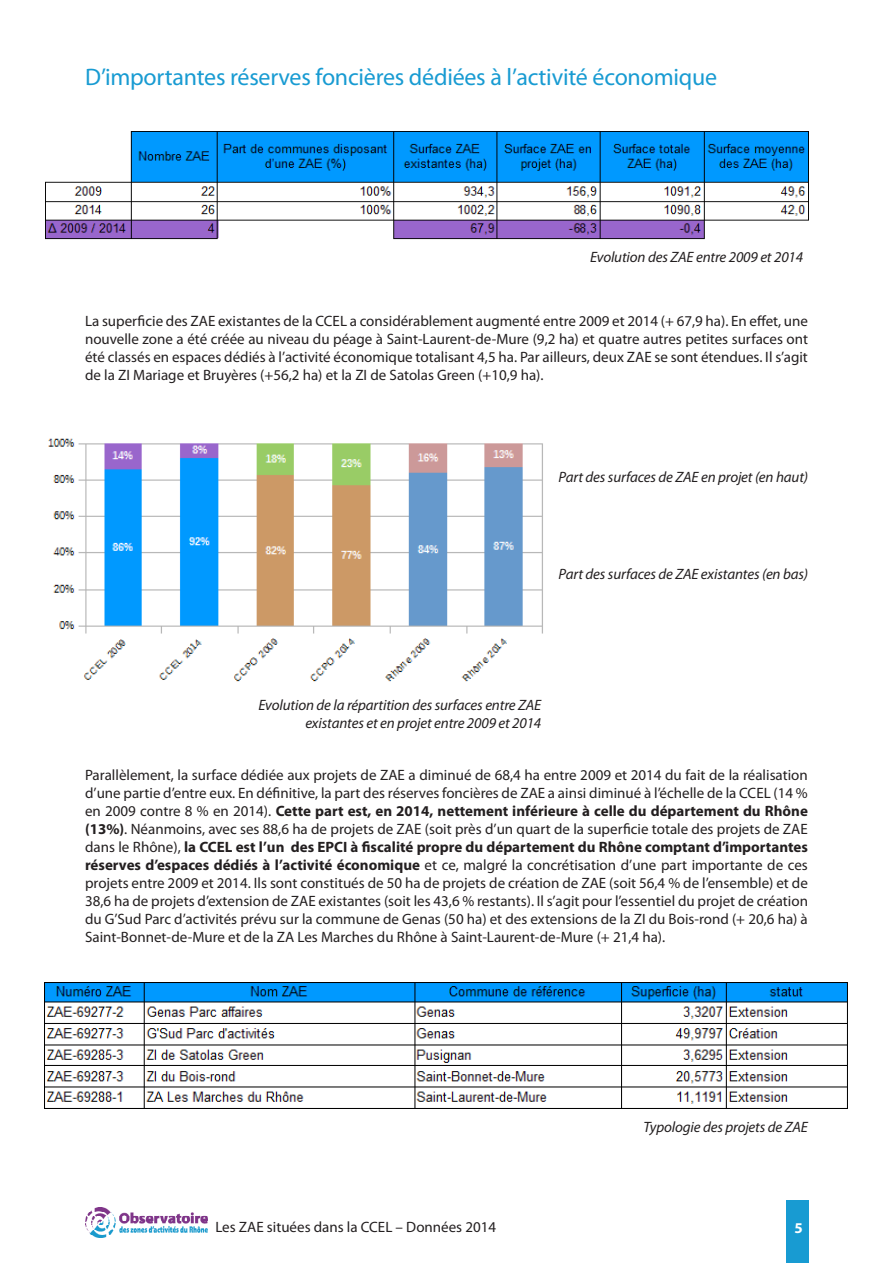
<style>
.page{position:relative;width:893px;height:1263px;background:#fff}
.page>*{position:absolute;margin:0;border:0;box-sizing:border-box;transform-origin:0 0}
.t1{font:24px "Myriad Pro";letter-spacing:-.01em;color:#189bd2}
.t2{font:15px/18px "Myriad Pro";color:#231f20;text-align:justify}
.t3{font:italic 15px/18px "Myriad Pro";letter-spacing:-.01em;color:#231f20;text-align:right}
.t4{font:700 15px "Myriad Pro";color:#fff}
.s1{font-weight:700}
</style>
<div class="page">
<img style="left:85px;top:1207px;width:122px;height:30px">
<div style="left:786px;top:1200px;width:22px;height:63px;background:#189bd2"></div>
<img style="left:46px;top:132px;width:762px;height:107px">
<img style="left:48px;top:438px;width:495px;height:244px">
<img style="left:45px;top:983px;width:803px;height:125px">
<p class="t1" style="left:85px;top:62px;width:633px">D’importantes réserves foncières dédiées à l’activité économique</p>
<p class="t3" style="left:590px;top:248px;width:215px">Evolution des ZAE entre 2009 et 2014</p>
<p class="t2" style="left:85px;top:312px;width:724px">La superficie des ZAE existantes de la CCEL a considérablement augmenté entre 2009 et 2014 (+ 67,9 ha). En effet, une nouvelle zone a été créée au niveau du péage à Saint-Laurent-de-Mure (9,2 ha) et quatre autres petites surfaces ont été classés en espaces dédiés à l’activité économique totalisant 4,5 ha. Par ailleurs, deux ZAE se sont étendues. Il s’agit de la ZI Mariage et Bruyères (+56,2 ha) et la ZI de Satolas Green (+10,9 ha).</p>
<p class="t3" style="left:559px;top:468px;width:251px">Part des surfaces de ZAE en projet (en haut)</p>
<p class="t3" style="left:559px;top:565px;width:251px">Part des surfaces de ZAE existantes (en bas)</p>
<p class="t3" style="left:259px;top:695px;width:284px">Evolution de la répartition des surfaces entre ZAE existantes et en projet entre 2009 et 2014</p>
<p class="t2" style="left:85px;top:766px;width:724px">Parallèlement, la surface dédiée aux projets de ZAE a diminué de 68,4 ha entre 2009 et 2014 du fait de la réalisation d’une partie d’entre eux. En définitive, la part des réserves foncières de ZAE a ainsi diminué à l’échelle de la CCEL (14 % en 2009 contre 8 % en 2014). <span class="s1">Cette part est, en 2014, nettement inférieure à celle du département du Rhône (13%)</span>. Néanmoins, avec ses 88,6 ha de projets de ZAE (soit près d’un quart de la superficie totale des projets de ZAE dans le Rhône), <span class="s1">la CCEL est l’un des EPCI à fiscalité propre du département du Rhône comptant d’importantes réserves d’espaces dédiés à l’activité économique</span> et ce, malgré la concrétisation d’une part importante de ces projets entre 2009 et 2014. Ils sont constitués de 50 ha de projets de création de ZAE (soit 56,4 % de l’ensemble) et de 38,6 ha de projets d’extension de ZAE existantes (soit les 43,6 % restants). Il s’agit pour l’essentiel du projet de création du G’Sud Parc d’activités prévu sur la commune de Genas (50 ha) et des extensions de la ZI du Bois-rond (+ 20,6 ha) à Saint-Bonnet-de-Mure et de la ZA Les Marches du Rhône à Saint-Laurent-de-Mure (+ 21,4 ha).</p>
<p class="t3" style="left:643px;top:1118px;width:166px">Typologie des projets de ZAE</p>
<p class="t2" style="left:215px;top:1218px;width:282px">Les ZAE situées dans la CCEL – Données 2014</p>
<p class="t4" style="left:794px;top:1218px;width:10px">5</p>
</div>
